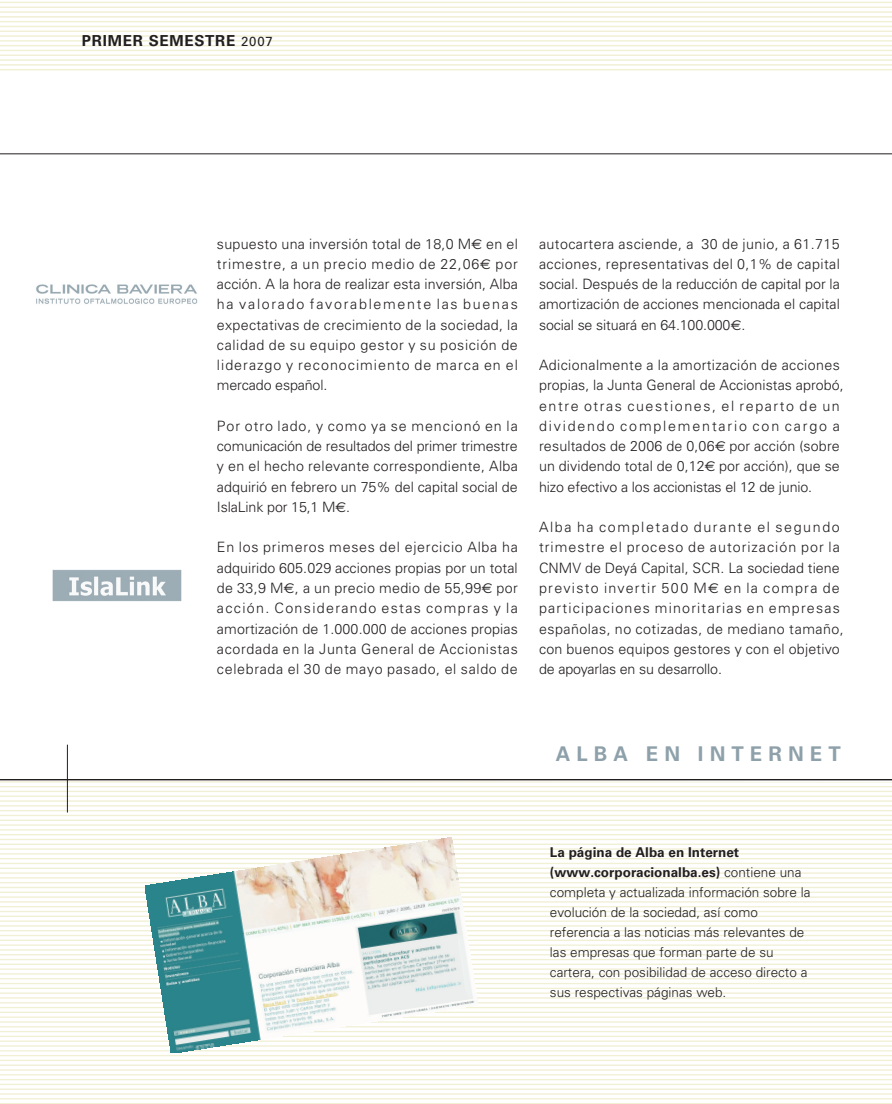
<style>
.page{position:relative;width:892px;height:1104px;background:#fff}
.page>*{position:absolute;margin:0;border:0;box-sizing:border-box;transform-origin:0 0}
.t1{font:700 20.25px "Univers";letter-spacing:.3em;color:#8ea1aa}
.t2{font:700 15.15px "Univers";letter-spacing:.05em;color:#231f20}
.t3{font:300 14.25px/20.2px "Univers";letter-spacing:.025em;color:#231f20;text-align:justify}
.t4{font:300 14.25px/20.2px "Univers";letter-spacing:.07em;color:#231f20}
.t5{font:300 13.5px/20.1px "Univers";color:#231f20}
.s1{font-weight:400;font-size:13.2px}
.s2{font-family:"Euro Sans";font-weight:400}
.s3{font-weight:700}
</style>
<div class="page">
<hr style="left:0;top:2px;width:891px;height:1px;background:#f1efd4">
<hr style="left:0;top:7px;width:891px;height:1px;background:#f1efd4">
<hr style="left:0;top:11px;width:891px;height:2px;background:#f1efd4">
<hr style="left:0;top:16px;width:891px;height:2px;background:#f1efd4">
<hr style="left:0;top:21px;width:891px;height:1px;background:#f1efd4">
<hr style="left:0;top:26px;width:891px;height:1px;background:#f1efd4">
<hr style="left:0;top:31px;width:891px;height:1px;background:#f1efd4">
<hr style="left:0;top:35px;width:891px;height:2px;background:#f1efd4">
<hr style="left:0;top:40px;width:891px;height:2px;background:#f1efd4">
<hr style="left:0;top:45px;width:891px;height:1px;background:#f1efd4">
<hr style="left:0;top:50px;width:891px;height:1px;background:#f1efd4">
<hr style="left:0;top:55px;width:891px;height:1px;background:#f1efd4">
<hr style="left:0;top:59px;width:891px;height:2px;background:#f1efd4">
<hr style="left:0;top:64px;width:891px;height:2px;background:#f1efd4">
<hr style="left:0;top:69px;width:891px;height:1px;background:#f1efd4">
<hr style="left:0;top:153px;width:891px;height:1px;background:#231f20">
<img style="left:52px;top:569px;width:129px;height:32px">
<svg style="left:0;top:780px;width:891px;height:320px"></svg>
<hr style="left:67px;top:744px;width:1px;height:68px;background:#231f20">
<hr style="left:0;top:779px;width:891px;height:1px;background:#231f20">
<img style="left:145px;top:837px;width:333px;height:215px">
<img style="left:36px;top:284px;width:162px;height:20px">
<p class="t2" style="left:82px;top:36px;width:192px">PRIMER SEMESTRE <span class="s1">2007</span></p>
<p class="t3" style="left:217px;top:235px;width:302px">supuesto una inversión total de 18,0 M<span class="s2">€</span> en el trimestre, a un precio medio de 22,06<span class="s2">€</span> por acción. A la hora de realizar esta inversión, Alba ha valorado favorablemente las buenas expectativas de crecimiento de la sociedad, la calidad de su equipo gestor y su posición de liderazgo y reconocimiento de marca en el mercado español.</p>
<p class="t3" style="left:217px;top:417px;width:302px">Por otro lado, y como ya se mencionó en la comunicación de resultados del primer trimestre y en el hecho relevante correspondiente, Alba adquirió en febrero un 75% del capital social de IslaLink por 15,1 M<span class="s2">€</span>.</p>
<p class="t3" style="left:217px;top:538px;width:302px">En los primeros meses del ejercicio Alba ha adquirido 605.029 acciones propias por un total de 33,9 M<span class="s2">€</span>, a un precio medio de 55,99<span class="s2">€</span> por acción. Considerando estas compras y la amortización de 1.000.000 de acciones propias acordada en la Junta General de Accionistas celebrada el 30 de mayo pasado, el saldo de</p>
<p class="t3" style="left:539px;top:235px;width:302px">autocartera asciende, a 30 de junio, a 61.715 acciones, representativas del 0,1% de capital social. Después de la reducción de capital por la amortización de acciones mencionada el capital social se situará en 64.100.000<span class="s2">€</span>.</p>
<p class="t3" style="left:539px;top:356px;width:306px;text-align:left">Adicionalmente a la amortización de acciones propias, la Junta General de Accionistas aprobó, entre otras cuestiones, el reparto de un dividendo complementario con cargo a resultados de 2006 de 0,06<span class="s2">€</span> por acción (sobre un dividendo total de 0,12<span class="s2">€</span> por acción), que se hizo efectivo a los accionistas el 12 de junio.</p>
<p class="t4" style="left:539px;top:518px;width:306px">Alba ha completado durante el segundo trimestre el proceso de autorización por la CNMV de Deyá Capital, SCR. La sociedad tiene previsto invertir 500 M<span class="s2">€</span> en la compra de participaciones minoritarias en empresas españolas, no cotizadas, de mediano tamaño, con buenos equipos gestores y con el objetivo de apoyarlas en su desarrollo.</p>
<h1 class="t1" style="left:555px;top:746px;width:286px">ALBA EN INTERNET</h1>
<p class="t5" style="left:549px;top:843px;width:262px"><span class="s3">La página de Alba en Internet (www.corporacionalba.es)</span> contiene una completa y actualizada información sobre la evolución de la sociedad, así como referencia a las noticias más relevantes de las empresas que forman parte de su cartera, con posibilidad de acceso directo a sus respectivas páginas web.</p>
</div>
